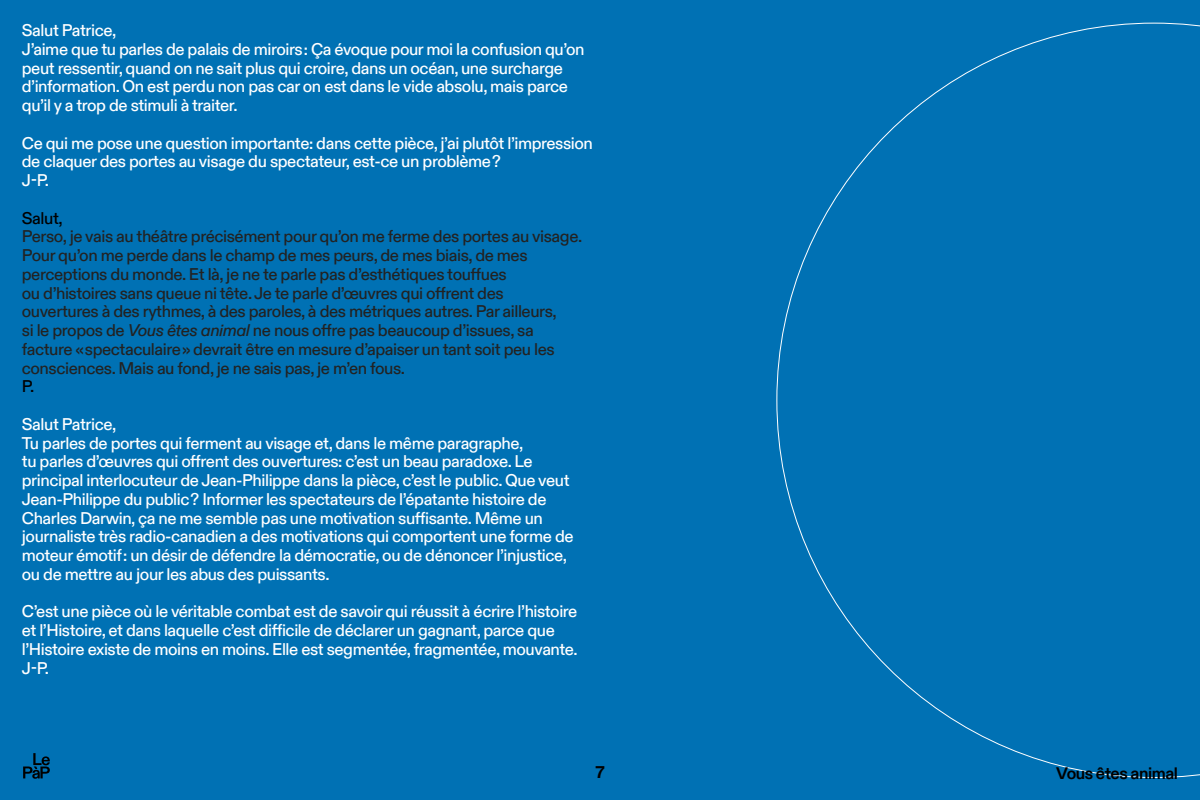
<style>
.page{position:relative;width:1200px;height:800px;background:#0071b4}
.page>*{position:absolute;margin:0;border:0;box-sizing:border-box;transform-origin:0 0}
.t1{font:500 16.88px/18.8px "ABC Diatype";letter-spacing:-.025em;color:#fff}
.t2{font:500 16.88px/18.8px "ABC Diatype";letter-spacing:-.025em;color:#222}
.t3{font:700 16.88px "ABC Diatype";letter-spacing:-.025em;color:#000}
.t4{font:500 16.88px "ABC Diatype";letter-spacing:-.025em;color:#000}
.s1{font-style:italic}
</style>
<div class="page">
<svg style="left:777px;top:23px;width:423px;height:755px"></svg>
<svg style="left:23px;top:753px;width:27px;height:26px"></svg>
<p class="t1" style="left:22px;top:20px;width:564px">Salut Patrice,<br>J’aime que tu parles de palais de miroirs : Ça évoque pour moi la confusion qu’on peut ressentir, quand on ne sait plus qui croire, dans un océan, une surcharge d’information. On est perdu non pas car on est dans le vide absolu, mais parce qu’il y a trop de stimuli à traiter.</p>
<p class="t1" style="left:22px;top:132px;width:573px">Ce qui me pose une question importante: dans cette pièce, j’ai plutôt l’impression de claquer des portes au visage du spectateur, est-ce un problème ?<br>J-P.</p>
<p class="t4" style="left:22px;top:205px;width:42px">Salut,</p>
<p class="t2" style="left:22px;top:226px;width:562px">Perso, je vais au théâtre précisément pour qu’on me ferme des portes au visage.<br>Pour qu’on me perde dans le champ de mes peurs, de mes biais, de mes perceptions du monde. Et là, je ne te parle pas d’esthétiques touffues<br>ou d’histoires sans queue ni tête. Je te parle d’œuvres qui offrent des ouvertures à des rythmes, à des paroles, à des métriques autres. Par ailleurs,<br>si le propos de <span class="s1">Vous êtes animal</span> ne nous offre pas beaucoup d’issues, sa facture « spectaculaire » devrait être en mesure d’apaiser un tant soit peu les consciences. Mais au fond, je ne sais pas, je m’en fous.</p>
<p class="t4" style="left:22px;top:374px;width:14px">P.</p>
<p class="t1" style="left:22px;top:414px;width:553px">Salut Patrice,<br>Tu parles de portes qui ferment au visage et, dans le même paragraphe,<br>tu parles d’œuvres qui offrent des ouvertures: c’est un beau paradoxe. Le principal interlocuteur de Jean-Philippe dans la pièce, c’est le public. Que veut Jean-Philippe du public ? Informer les spectateurs de l’épatante histoire de Charles Darwin, ça ne me semble pas une motivation suffisante. Même un journaliste très radio-canadien a des motivations qui comportent une forme de moteur émotif : un désir de défendre la démocratie, ou de dénoncer l’injustice, ou de mettre au jour les abus des puissants.</p>
<p class="t1" style="left:22px;top:601px;width:557px">C’est une pièce où le véritable combat est de savoir qui réussit à écrire l’histoire et l’Histoire, et dans laquelle c’est difficile de déclarer un gagnant, parce que l’Histoire existe de moins en moins. Elle est segmentée, fragmentée, mouvante.<br>J-P.</p>
<p class="t3" style="left:595px;top:759px;width:11px">7</p>
<p class="t3" style="left:1056px;top:760px;width:123px">Vous êtes animal</p>
</div>
